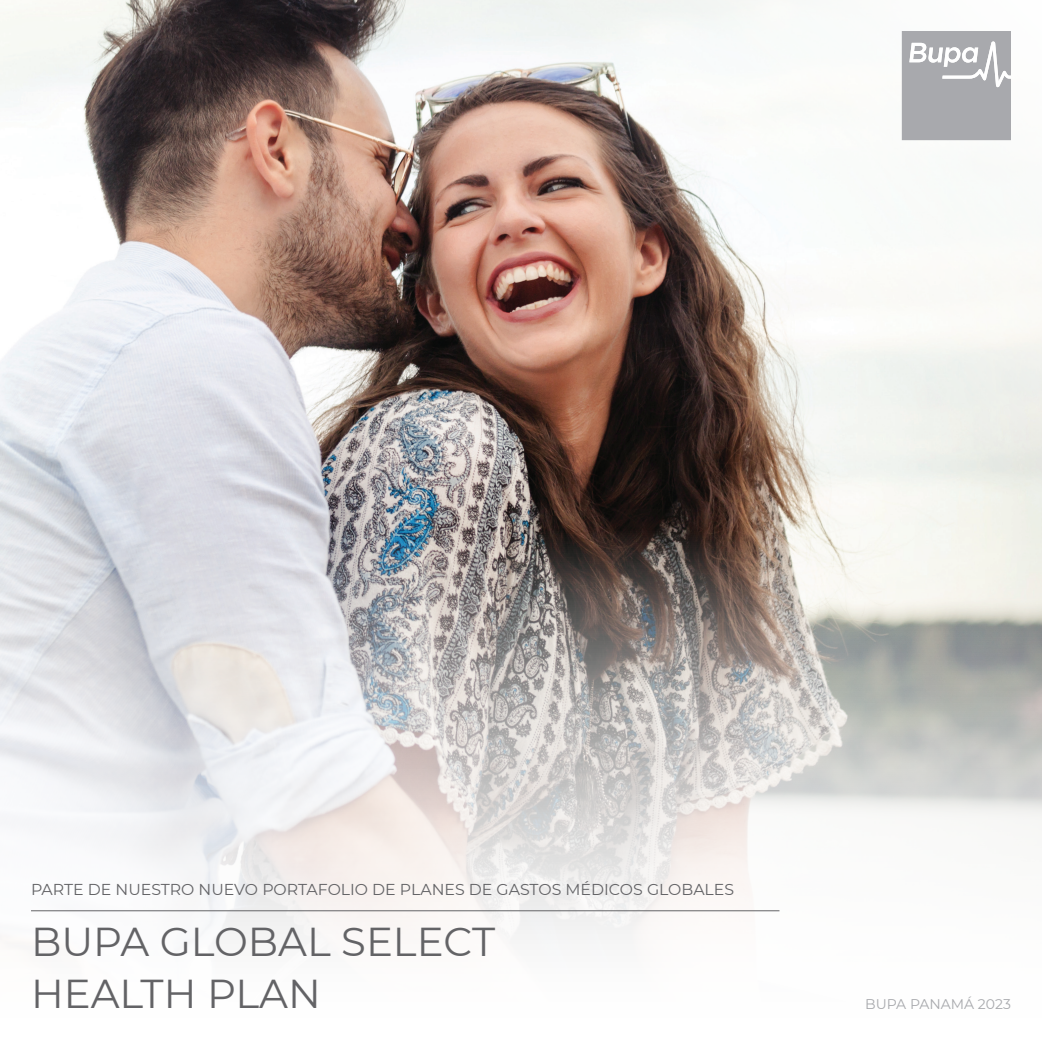
<style>
.page{position:relative;width:1042px;height:1042px;background:#fff}
.page>*{position:absolute;margin:0;border:0;box-sizing:border-box;transform-origin:0 0}
.t1{font:40.25px/52.5px "Montserrat";color:#636366}
.t2{font:15.75px "Montserrat";color:#636366}
.t3{font:14px "Montserrat";color:#a8a9ad}
</style>
<div class="page">
<img style="left:0;top:0;width:318px;height:510px">
<img style="left:318px;top:0;width:724px;height:510px">
<svg style="left:0;top:510px;width:1042px;height:430px"></svg>
<hr style="left:31px;top:910px;width:748px;height:1px;background:#636366">
<svg style="left:902px;top:31px;width:109px;height:109px;background:#b0b1b4"></svg>
<p class="t2" style="left:31px;top:879px;width:704px">PARTE DE NUESTRO NUEVO PORTAFOLIO DE PLANES DE GASTOS MÉDICOS GLOBALES</p>
<h1 class="t1" style="left:31px;top:914px;width:466px">BUPA GLOBAL SELECT<br>HEALTH PLAN</h1>
<p class="t3" style="left:865px;top:994px;width:147px">BUPA PANAMÁ 2023</p>
</div>
